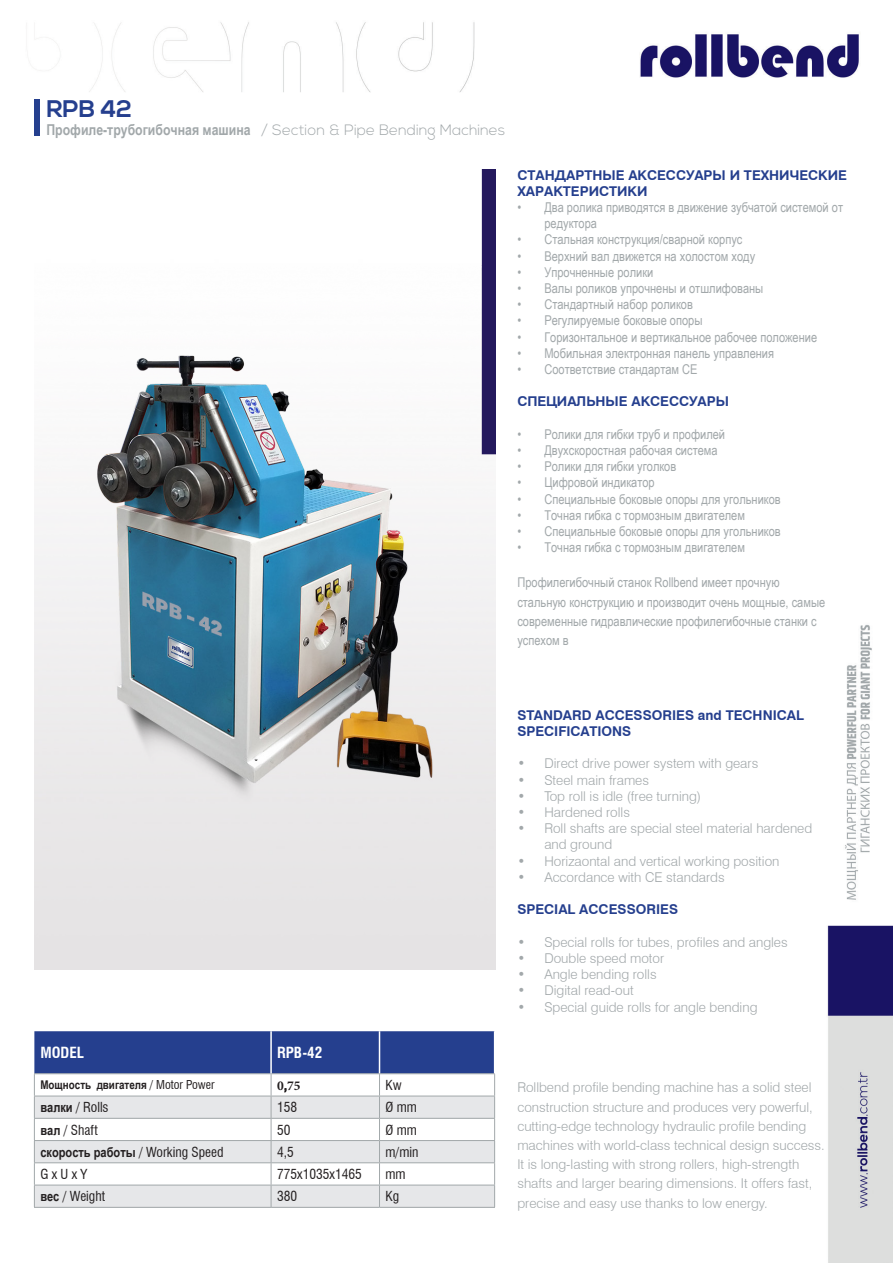
<style>
.page{position:relative;width:893px;height:1263px;background:#fff}
.page>*{position:absolute;margin:0;border:0;box-sizing:border-box;transform-origin:0 0}
.t1{font:700 24px "Nexa";color:#253f8e}
.t2{font:300 15px "Nexa";color:#a2a8aa}
.t3{font:700 condensed 15px "Swiss 721 BT";color:#fff}
.t4{font:13.5px/19.2px "Arial Narrow";color:#a2a8aa}
.t5{font:300 13.5px/19.2px "Swiss 721 BT";color:#a2a8aa}
.t6{font:700 13.5px/16.2px "Swiss 721 BT";color:#253f8e}
.t7{font:condensed 13.5px "Swiss 721 BT";color:#231f20}
.t8{font:700 13.5px "Arial Narrow";color:#231f20}
.t9{font:700 13.5px "Minion Pro";color:#231f20}
.t10{font:700 12px "Arial Narrow";color:#231f20}
.s1{font-family:"Arial Narrow";font-weight:700}
.s2{font-family:"Swiss 721 BT";font-weight:400;font-stretch:condensed}
.s3{font-family:"Arial Narrow";font-weight:700;font-stretch:normal}
</style>
<div class="page">
<img style="left:33px;top:22px;width:860px;height:1241px">
<div style="left:34px;top:99px;width:6px;height:36px;background:#253f8e"></div>
<img style="left:34px;top:169px;width:461px;height:800px">
<svg style="left:34px;top:1031px;width:461px;height:176px"></svg>
<hr style="left:34px;top:1207px;width:237px;height:1px;background:#a2a8aa">
<hr style="left:271px;top:1207px;width:108px;height:1px;background:#a2a8aa">
<hr style="left:379px;top:1207px;width:116px;height:1px;background:#a2a8aa">
<hr style="left:270px;top:1031px;width:2px;height:42px;background:#fff">
<hr style="left:379px;top:1031px;width:1px;height:42px;background:#fff">
<hr style="left:494px;top:1031px;width:1px;height:42px;background:#fff">
<p class="t1" style="left:46px;top:95px;width:87px">RPB 42</p>
<p class="t2" style="left:46px;top:121px;width:460px"><span class="s1">Профиле-трубогибочная машина</span> / Section &amp; Pipe Bending Machines</p>
<p class="t6" style="left:517px;top:166px;width:331px">СТАНДАРТНЫЕ АКСЕССУАРЫ И ТЕХНИЧЕСКИЕ<br>ХАРАКТЕРИСТИКИ</p>
<p class="t4" style="left:544px;top:199px;width:300px;line-height:16.2px;text-indent:-27px">• Два ролика приводятся в движение зубчатой системой от редуктора</p>
<p class="t4" style="left:517px;top:230px;width:227px">• Стальная конструкция/сварной корпус</p>
<p class="t4" style="left:517px;top:246px;width:239px">• Верхний вал движется на холостом ходу</p>
<p class="t4" style="left:517px;top:262px;width:138px">• Упрочненные ролики</p>
<p class="t4" style="left:517px;top:278px;width:248px">• Валы роликов упрочнены и отшлифованы</p>
<p class="t4" style="left:517px;top:294px;width:177px">• Стандартный набор роликов</p>
<p class="t4" style="left:517px;top:311px;width:187px">• Регулируемые боковые опоры</p>
<p class="t4" style="left:517px;top:327px;width:301px">• Горизонтальное и вертикальное рабочее положение</p>
<p class="t4" style="left:517px;top:343px;width:258px">• Мобильная электронная панель управления</p>
<p class="t4" style="left:517px;top:359px;width:182px">• Соответствие стандартам CE</p>
<p class="t6" style="left:517px;top:393px;width:213px">СПЕЦИАЛЬНЫЕ АКСЕССУАРЫ</p>
<p class="t4" style="left:517px;top:424px;width:209px">• Ролики для гибки труб и профилей</p>
<p class="t4" style="left:517px;top:440px;width:202px">• Двухскоростная рабочая система</p>
<p class="t4" style="left:517px;top:456px;width:160px">• Ролики для гибки уголков</p>
<p class="t4" style="left:517px;top:473px;width:139px">• Цифровой индикатор</p>
<p class="t4" style="left:517px;top:489px;width:265px">• Специальные боковые опоры для угольников</p>
<p class="t4" style="left:517px;top:505px;width:229px">• Точная гибка с тормозным двигателем</p>
<p class="t4" style="left:517px;top:521px;width:265px">• Специальные боковые опоры для угольников</p>
<p class="t4" style="left:517px;top:537px;width:229px">• Точная гибка с тормозным двигателем</p>
<p class="t4" style="left:517px;top:572px;width:310px">Профилегибочный станок Rollbend имеет прочную стальную конструкцию и производит очень мощные, самые современные гидравлические профилегибочные станки с успехом в</p>
<p class="t3" style="left:40px;top:1044px;width:45px">MODEL</p>
<p class="t3" style="left:277px;top:1044px;width:47px">RPB-42</p>
<p class="t10" style="left:40px;top:1075px;width:176px">Мощность двигателя <span class="s2">/ Motor Power</span></p>
<p class="t9" style="left:277px;top:1076px;width:25px">0<span class="s2">,</span>75</p>
<p class="t7" style="left:385px;top:1077px;width:18px">Kw</p>
<p class="t7" style="left:40px;top:1099px;width:70px"><span class="s3">валки</span> / Rolls</p>
<p class="t7" style="left:277px;top:1099px;width:22px">158</p>
<p class="t7" style="left:385px;top:1099px;width:33px">Ø mm</p>
<p class="t7" style="left:40px;top:1121px;width:59px"><span class="s3">вал</span> / Shaft</p>
<p class="t7" style="left:277px;top:1121px;width:15px">50</p>
<p class="t7" style="left:385px;top:1121px;width:33px">Ø mm</p>
<p class="t8" style="left:40px;top:1142px;width:185px">скорость работы <span class="s2">/ Working Speed</span></p>
<p class="t7" style="left:277px;top:1144px;width:18px">4,5</p>
<p class="t7" style="left:385px;top:1144px;width:34px">m/min</p>
<p class="t7" style="left:40px;top:1166px;width:48px">G x U x Y</p>
<p class="t7" style="left:277px;top:1166px;width:86px">775x1035x1465</p>
<p class="t7" style="left:385px;top:1166px;width:22px">mm</p>
<p class="t7" style="left:40px;top:1188px;width:66px"><span class="s3">вес</span> / Weight</p>
<p class="t7" style="left:277px;top:1188px;width:22px">380</p>
<p class="t7" style="left:385px;top:1188px;width:15px">Kg</p>
<p class="t6" style="left:517px;top:706px;width:288px">STANDARD ACCESSORIES and TECHNICAL<br>SPECIFICATIONS</p>
<p class="t5" style="left:517px;top:754px;width:242px">• Direct drive power system with gears</p>
<p class="t5" style="left:517px;top:770px;width:133px">• Steel main frames</p>
<p class="t5" style="left:517px;top:786px;width:185px">• Top roll is idle (free turning)</p>
<p class="t5" style="left:517px;top:802px;width:114px">• Hardened rolls</p>
<p class="t5" style="left:544px;top:820px;width:269px;line-height:16.2px;text-indent:-27px">• Roll shafts are special steel material hardened and ground</p>
<p class="t5" style="left:517px;top:851px;width:264px">• Horizaontal and vertical working position</p>
<p class="t5" style="left:517px;top:867px;width:209px">• Accordance with CE standards</p>
<p class="t6" style="left:517px;top:901px;width:162px">SPECIAL ACCESSORIES</p>
<p class="t5" style="left:517px;top:932px;width:272px">• Special rolls for tubes, profiles and angles</p>
<p class="t5" style="left:517px;top:948px;width:148px">• Double speed motor</p>
<p class="t5" style="left:517px;top:964px;width:141px">• Angle bending rolls</p>
<p class="t5" style="left:517px;top:981px;width:118px">• Digital read-out</p>
<p class="t5" style="left:517px;top:997px;width:242px">• Special guide rolls for angle bending</p>
<p class="t5" style="left:517px;top:1078px;width:309px">Rollbend profile bending machine has a solid steel construction structure and produces very powerful, cutting-edge technology hydraulic profile bending machines with world-class technical design success.</p>
<p class="t5" style="left:517px;top:1155px;width:296px">It is long-lasting with strong rollers, high-strength shafts and larger bearing dimensions. It offers fast, precise and easy use thanks to low energy.</p>
</div>
